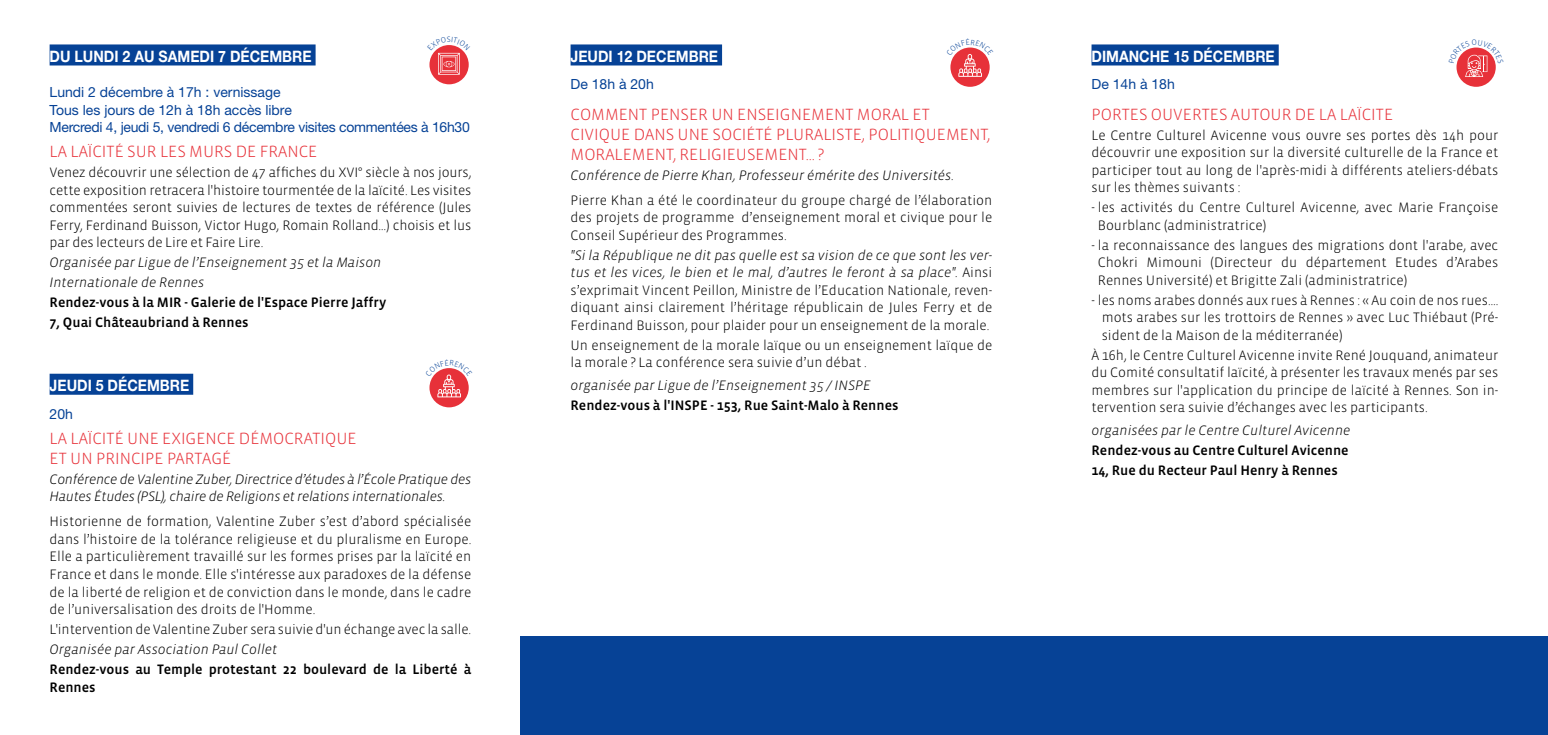
<style>
.page{position:relative;width:1548px;height:735px;background:#fff}
.page>*{position:absolute;margin:0;border:0;box-sizing:border-box;transform-origin:0 0}
.t1{font:300 16.62px/20.1px "Vista Sans OT";color:#e73139}
.t2{font:700 15.75px "Helvetica Neue";color:#fff;scale:.9 1}
.t3{font:300 14px/17.5px "Vista Sans OT";color:#000;text-align:justify}
.t4{font:500 14px/19.9px "Vista Sans OT";color:#000}
.t5{font:italic 300 14px/19.9px "Vista Sans OT";color:#000}
.t6{font:italic 300 14px/17.5px "Vista Sans OT";letter-spacing:-.02em;color:#000}
.t7{font:14px/17.5px "Helvetica Neue";letter-spacing:-.02em;color:#064296}
.t8{font:14px "Helvetica Neue";color:#064296}
.s1{font-style:italic}
</style>
<div class="page">
<div style="left:521px;top:636px;width:1027px;height:98px;background:#064296"></div>
<div style="left:50px;top:44px;width:266px;height:21px;background:#064296"></div>
<div style="left:50px;top:373px;width:143px;height:21px;background:#064296"></div>
<div style="left:429px;top:45px;width:40px;height:39px;background:#e73139;border-radius:50%"></div>
<svg style="left:429px;top:368px;width:40px;height:39px"></svg>
<div style="left:570px;top:44px;width:152px;height:21px;background:#064296"></div>
<div style="left:950px;top:47px;width:40px;height:40px;background:#e73139;border-radius:50%"></div>
<div style="left:1091px;top:44px;width:188px;height:21px;background:#064296"></div>
<div style="left:1456px;top:47px;width:39px;height:40px;background:#e73139;border-radius:50%"></div>
<svg style="left:429px;top:45px;width:40px;height:30px"></svg>
<svg style="left:429px;top:368px;width:40px;height:29px"></svg>
<svg style="left:950px;top:47px;width:40px;height:30px"></svg>
<svg style="left:1456px;top:47px;width:40px;height:30px"></svg>
<p class="t2" style="left:50px;top:47px;width:293px">DU LUNDI 2 AU SAMEDI 7 DÉCEMBRE</p>
<p class="t7" style="left:50px;top:83px;width:422px">Lundi 2 décembre à 17h : vernissage<br>Tous les jours de 12h à 18h accès libre<br>Mercredi 4, jeudi 5, vendredi 6 décembre visites commentées à 16h30</p>
<p class="t1" style="left:50px;top:142px;width:269px">LA LAÏCITÉ SUR LES MURS DE FRANCE</p>
<p class="t3" style="left:50px;top:164px;width:423px">Venez découvrir une sélection de 47 affiches du XVI° siècle à nos jours, cette exposition retracera l'histoire tourmentée de la laïcité. Les visites commentées seront suivies de lectures de textes de référence (Jules Ferry, Ferdinand Buisson, Victor Hugo, Romain Rolland…) choisis et lus par des lecteurs de Lire et Faire Lire.</p>
<p class="t5" style="left:50px;top:253px;width:333px">Organisée par Ligue de l’Enseignement 35 et la Maison<br>Internationale de Rennes</p>
<p class="t4" style="left:50px;top:293px;width:338px">Rendez-vous à la MIR - Galerie de l'Espace Pierre Jaffry<br>7, Quai Châteaubriand à Rennes</p>
<p class="t2" style="left:50px;top:375px;width:157px">JEUDI 5 DÉCEMBRE</p>
<p class="t8" style="left:50px;top:405px;width:25px">20h</p>
<p class="t1" style="left:50px;top:428px;width:309px">LA LAÏCITÉ UNE EXIGENCE DÉMOCRATIQUE<br>ET UN PRINCIPE PARTAGÉ</p>
<p class="t6" style="left:50px;top:470px;width:423px">Conférence de Valentine Zuber, Directrice d’études à l’École Pratique des<br>Hautes Études (PSL), chaire de Religions et relations internationales.</p>
<p class="t3" style="left:50px;top:513px;width:423px">Historienne de formation, Valentine Zuber s’est d’abord spécialisée dans l’histoire de la tolérance religieuse et du pluralisme en Europe.<br>Elle a particulièrement travaillé sur les formes prises par la laïcité en France et dans le monde. Elle s'intéresse aux paradoxes de la défense de la liberté de religion et de conviction dans le monde, dans le cadre de l’universalisation des droits de l'Homme.</p>
<p class="t3" style="left:50px;top:620px;width:423px">L'intervention de Valentine Zuber sera suivie d'un échange avec la salle.</p>
<p class="t5" style="left:50px;top:639px;width:229px">Organisée par Association Paul Collet</p>
<p class="t4" style="left:50px;top:660px;width:423px;line-height:17.5px">Rendez-vous au Temple protestant 22 boulevard de la Liberté à<br>Rennes</p>
<p class="t2" style="left:570px;top:47px;width:165px">JEUDI 12 DECEMBRE</p>
<p class="t8" style="left:570px;top:76px;width:85px">De 18h à 20h</p>
<p class="t1" style="left:570px;top:104px;width:421px">COMMENT PENSER UN ENSEIGNEMENT MORAL ET<br>CIVIQUE DANS UNE SOCIÉTÉ PLURALISTE, POLITIQUEMENT,<br>MORALEMENT, RELIGIEUSEMENT… ?</p>
<p class="t5" style="left:570px;top:165px;width:385px">Conférence de Pierre Khan, Professeur émérite des Universités.</p>
<p class="t3" style="left:570px;top:191px;width:423px">Pierre Khan a été le coordinateur du groupe chargé de l’élaboration des projets de programme d’enseignement moral et civique pour le Conseil Supérieur des Programmes.</p>
<p class="t3" style="left:570px;top:246px;width:423px"><span class="s1">"Si la République ne dit pas quelle est sa vision de ce que sont les ver&shy;tus et les vices, le bien et le mal, d’autres le feront à sa place".</span> Ainsi s’exprimait Vincent Peillon, Ministre de l’Education Nationale, reven&shy;diquant ainsi clairement l’héritage républicain de Jules Ferry et de Ferdinand Buisson, pour plaider pour un enseignement de la morale.</p>
<p class="t3" style="left:570px;top:336px;width:423px">Un enseignement de la morale laïque ou un enseignement laïque de la morale ? La conférence sera suivie d’un débat .</p>
<p class="t5" style="left:570px;top:375px;width:302px">organisée par Ligue de l’Enseignement 35 / INSPE</p>
<p class="t4" style="left:570px;top:395px;width:329px">Rendez-vous à l'INSPE - 153, Rue Saint-Malo à Rennes</p>
<p class="t2" style="left:1091px;top:47px;width:205px">DIMANCHE 15 DÉCEMBRE</p>
<p class="t8" style="left:1091px;top:76px;width:85px">De 14h à 18h</p>
<p class="t1" style="left:1091px;top:104px;width:303px">PORTES OUVERTES AUTOUR DE LA LAÏCITE</p>
<p class="t3" style="left:1091px;top:126px;width:408px">Le Centre Culturel Avicenne vous ouvre ses portes dès 14h pour découvrir une exposition sur la diversité culturelle de la France et participer tout au long de l'après-midi à différents ateliers-débats sur les thèmes suivants :</p>
<p class="t3" style="left:1098px;top:199px;width:402px;text-indent:-6px">- les activités du Centre Culturel Avicenne, avec Marie Françoise<br>Bourblanc (administratrice)</p>
<p class="t3" style="left:1098px;top:236px;width:402px;text-indent:-6px">- la reconnaissance des langues des migrations dont l'arabe, avec Chokri Mimouni (Directeur du département Etudes d’Arabes Rennes Université) et Brigitte Zali (administratrice)</p>
<p class="t3" style="left:1102px;top:291px;width:398px;text-indent:-10px">- les noms arabes donnés aux rues à Rennes : « Au coin de nos rues…. mots arabes sur les trottoirs de Rennes » avec Luc Thiébaut (Pré&shy;sident de la Maison de la méditerranée)</p>
<p class="t3" style="left:1091px;top:346px;width:408px">À 16h, le Centre Culturel Avicenne invite René Jouquand, animateur du Comité consultatif laïcité, à présenter les travaux menés par ses membres sur l'application du principe de laïcité à Rennes. Son in&shy;tervention sera suivie d’échanges avec les participants.</p>
<p class="t5" style="left:1091px;top:420px;width:260px">organisées par le Centre Culturel Avicenne</p>
<p class="t4" style="left:1091px;top:440px;width:259px">Rendez-vous au Centre Culturel Avicenne<br>14, Rue du Recteur Paul Henry à Rennes</p>
</div>
